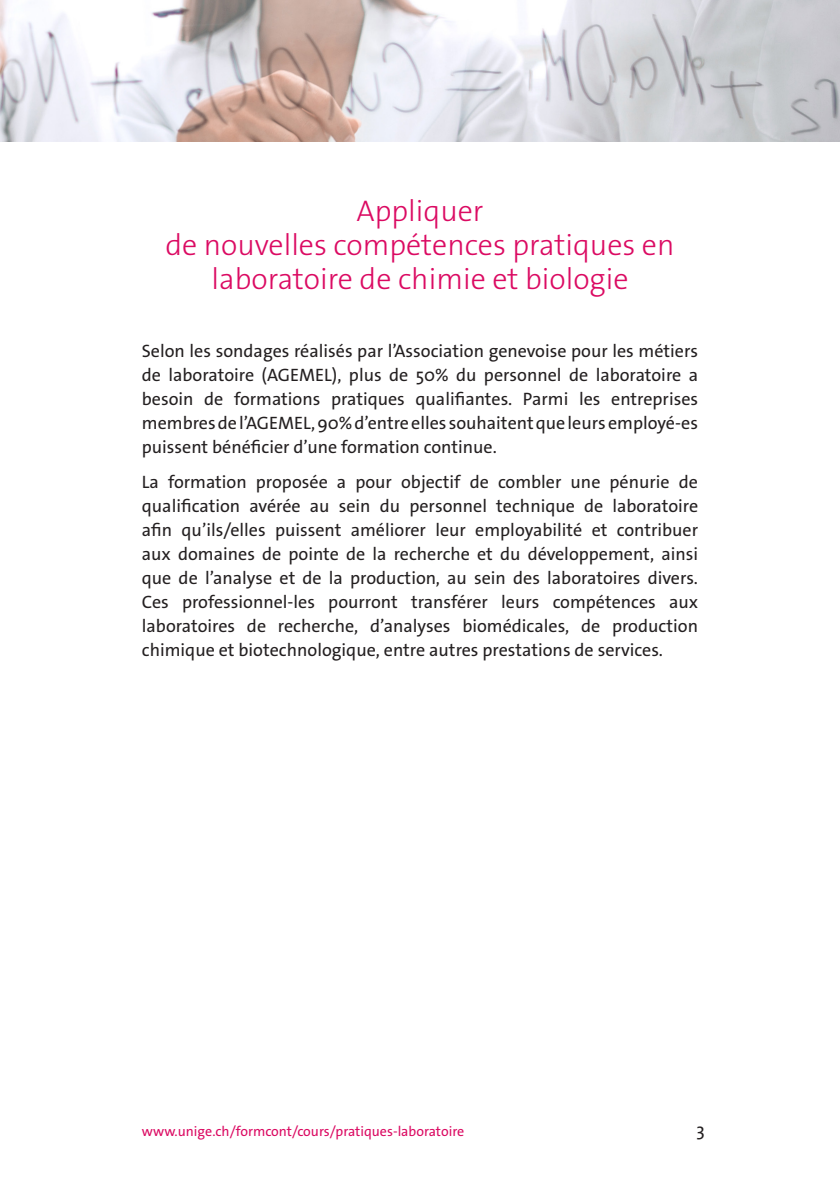
<style>
.page{position:relative;width:840px;height:1191px;background:#fff}
.page>*{position:absolute;margin:0;border:0;box-sizing:border-box;transform-origin:0 0}
.texte{font:300 30px/34px "The Sans Os F";color:#db0a62;text-align:center}
.texte-2{font:18px/24px "The Sans Os F";color:#231f20;text-align:justify}
.t1{font:14px "The Sans Os F";color:#db0a62}
</style>
<div class="page">
<img style="left:0;top:0;width:839px;height:142px">
<p class="texte" style="left:356px;top:194px;width:128px">Appliquer</p>
<p class="texte" style="left:165px;top:228px;width:510px">de nouvelles compétences pratiques en laboratoire de chimie et biologie</p>
<p class="texte-2" style="left:142px;top:339px;width:557px">Selon les sondages réalisés par l’Association genevoise pour les métiers de laboratoire (AGEMEL), plus de 50% du personnel de laboratoire a besoin de formations pratiques qualifiantes. Parmi les entreprises membres de l’AGEMEL, 90% d’entre elles souhaitent que leurs employé-es puissent bénéficier d’une formation continue.</p>
<p class="texte-2" style="left:142px;top:470px;width:557px">La formation proposée a pour objectif de combler une pénurie de qualification avérée au sein du personnel technique de laboratoire afin qu’ils/elles puissent améliorer leur employabilité et contribuer aux domaines de pointe de la recherche et du développement, ainsi que de l’analyse et de la production, au sein des laboratoires divers.<br>Ces professionnel-les pourront transférer leurs compétences aux laboratoires de recherche, d’analyses biomédicales, de production chimique et biotechnologique, entre autres prestations de services.</p>
<p class="t1" style="left:142px;top:1122px;width:324px">www.unige.ch/formcont/cours/pratiques-laboratoire</p>
<p class="texte-2" style="left:696px;top:1118px;width:10px">3</p>
</div>
